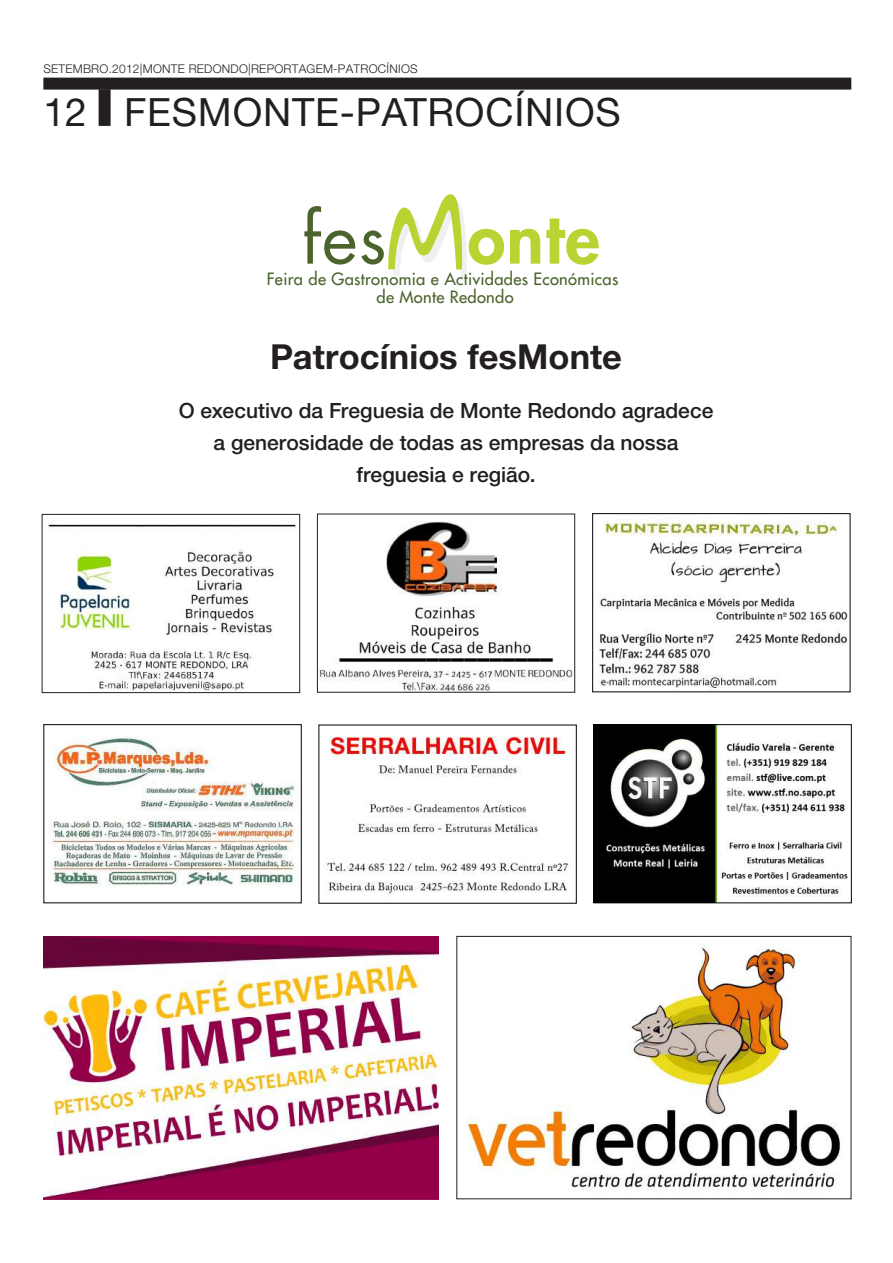
<style>
.page{position:relative;width:893px;height:1263px;background:#fff}
.page>*{position:absolute;margin:0;border:0;box-sizing:border-box;transform-origin:0 0}
.t1{font:800 68.7px "Futura Std";color:#bad232}
.t2{font:39px "Helvetica Neue";letter-spacing:.02em;color:#231f20}
.t3{font:700 34.5px "Helvetica Neue";color:#231f20}
.t4{font:500 21px/32.4px "Helvetica Neue";color:#231f20;text-align:center}
.t5{font:500 16.5px/17.4px "Futura Std";letter-spacing:.02em;color:#4b632c;text-align:center}
.t6{font:300 12px "Helvetica Neue";letter-spacing:.02em;color:#231f20}
.s1{font-weight:400;color:#4b632c}
</style>
<div class="page">
<img style="left:43px;top:936px;width:395px;height:263px">
<img style="left:467px;top:944px;width:373px;height:246px">
<div style="left:456px;top:936px;width:395px;height:263px;border:1px solid #231f20"></div>
<img style="left:319px;top:521px;width:254px;height:170px">
<div style="left:317px;top:514px;width:258px;height:179px;border:1px solid #231f20"></div>
<img style="left:48px;top:523px;width:248px;height:168px">
<div style="left:42px;top:514px;width:258px;height:179px;border:1px solid #231f20"></div>
<img style="left:598px;top:520px;width:250px;height:170px">
<div style="left:592px;top:513px;width:258px;height:179px;border:1px solid #000"></div>
<img style="left:596px;top:726px;width:252px;height:175px">
<div style="left:594px;top:724px;width:258px;height:179px;border:1px solid #000"></div>
<img style="left:51px;top:737px;width:247px;height:149px">
<div style="left:43px;top:724px;width:259px;height:179px;border:1px solid #000"></div>
<svg style="left:388px;top:194px;width:79px;height:82px"></svg>
<img style="left:327px;top:736px;width:247px;height:158px">
<div style="left:43px;top:78px;width:808px;height:12px;background:#231f20"></div>
<div style="left:99px;top:89px;width:12px;height:37px;background:#231f20"></div>
<p class="t6" style="left:43px;top:62px;width:376px">SETEMBRO.2012|MONTE REDONDO|REPORTAGEM-PATROCÍNIOS</p>
<h2 class="t2" style="left:43px;top:89px;width:579px">12 FESMONTE-PATROCÍNIOS</h2>
<h1 class="t1" style="left:302px;top:195px;width:299px"><span class="s1">fes</span> onte</h1>
<p class="t5" style="left:267px;top:271px;width:353px">Feira de Gastronomia e Actividades Económicas de Monte Redondo</p>
<h3 class="t3" style="left:270px;top:335px;width:353px">Patrocínios fesMonte</h3>
<p class="t4" style="left:179px;top:394px;width:536px">O executivo da Freguesia de Monte Redondo agradece a generosidade de todas as empresas da nossa freguesia e região.</p>
</div>
